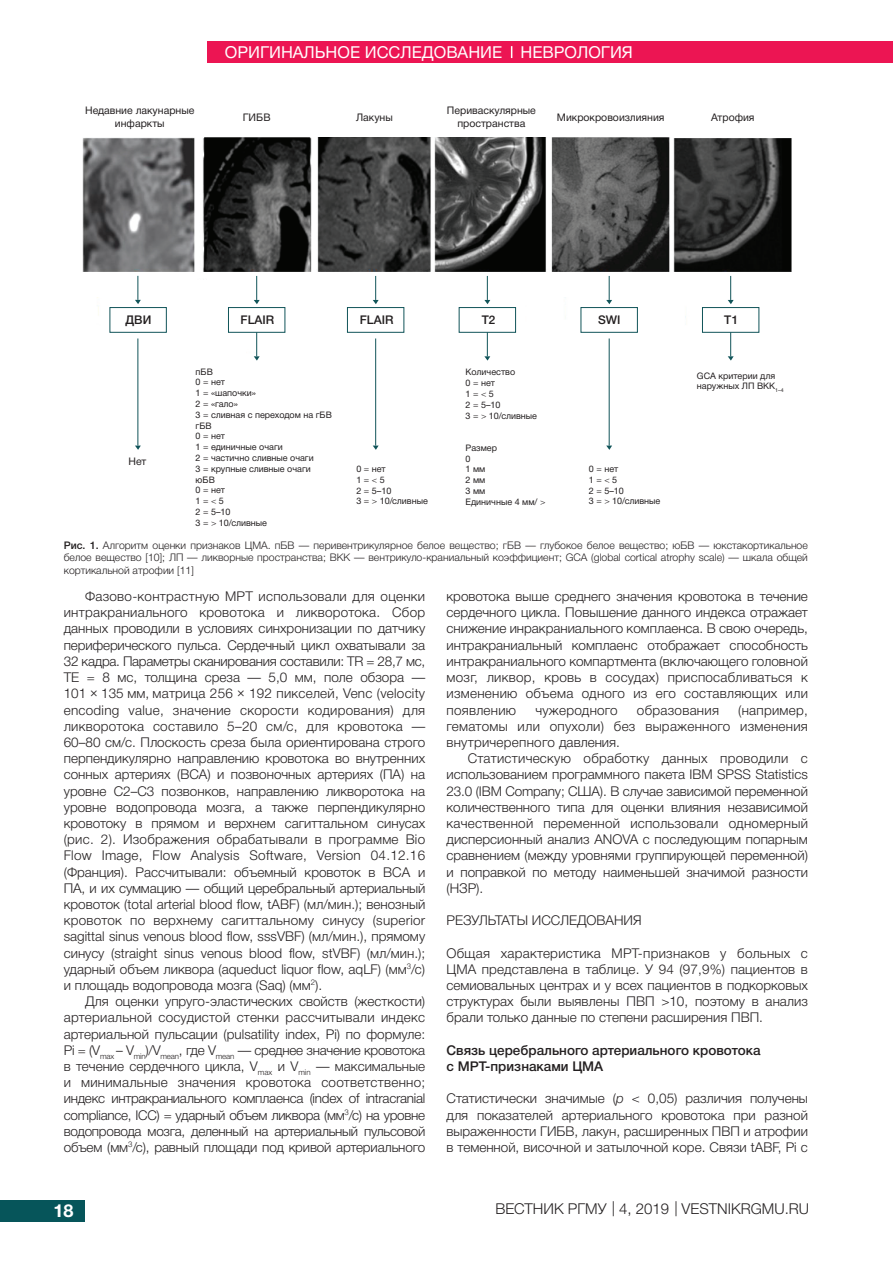
<style>
.page{position:relative;width:893px;height:1263px;background:#fff}
.page>*{position:absolute;margin:0;border:0;box-sizing:border-box;transform-origin:0 0}
.t1{font:700 18px "Helvetica Neue Cyr";color:#fff}
.t2{font:16.5px "Helvetica Neue Cyr";color:#fff}
.t3{font:300 15px "Helvetica Neue Cyr";color:#231f20}
.t4{font:300 13.5px/16.2px "Helvetica Neue Cyr";color:#231f20;text-align:justify}
.t5{font:500 13.5px "Helvetica Neue Cyr";color:#231f20}
.t6{font:300 13.5px "Helvetica Neue Cyr";letter-spacing:-.02em;color:#231f20}
.t7{font:300 13.5px "Helvetica Neue Cyr";letter-spacing:.02em;color:#231f20}
.t8{font:500 12px "Helvetica Neue Cyr";color:#231f20}
.t9{font:300 10.5px/12.6px "Helvetica Neue Cyr";color:#231f20;text-align:justify}
.t10{font:10.5px/12.6px "Helvetica Neue Cyr";color:#231f20;text-align:center}
.t11{font:9px "Helvetica Neue Cyr";color:#231f20}
.s1{font-weight:300}
.s2{font-weight:500}
.s3{font-family:"Kalinga";font-weight:400}
.s4{font-style:italic}
</style>
<div class="page">
<div style="left:207px;top:41px;width:686px;height:22px;background:#ec1553"></div>
<div style="left:0;top:1200px;width:84px;height:21px;background:#06555a"></div>
<svg style="left:511px;top:46px;width:1px;height:12px"></svg>
<img style="left:82px;top:137px;width:710px;height:309px">
<svg style="left:135px;top:276px;width:6px;height:28px"></svg>
<svg style="left:254px;top:333px;width:6px;height:28px"></svg>
<svg style="left:484px;top:333px;width:6px;height:28px"></svg>
<svg style="left:728px;top:333px;width:6px;height:28px"></svg>
<hr style="left:137px;top:338px;width:1px;height:108px;background:#115459">
<svg style="left:135px;top:446px;width:6px;height:4px"></svg>
<hr style="left:375px;top:338px;width:1px;height:108px;background:#115459">
<svg style="left:373px;top:446px;width:6px;height:4px"></svg>
<hr style="left:609px;top:338px;width:1px;height:108px;background:#115459">
<svg style="left:606px;top:446px;width:6px;height:4px"></svg>
<svg style="left:254px;top:276px;width:6px;height:28px"></svg>
<svg style="left:373px;top:276px;width:6px;height:28px"></svg>
<svg style="left:484px;top:276px;width:6px;height:28px"></svg>
<svg style="left:606px;top:276px;width:6px;height:28px"></svg>
<svg style="left:728px;top:276px;width:6px;height:28px"></svg>
<div style="left:109px;top:307px;width:58px;height:26px;border:1px solid #115459"></div>
<div style="left:228px;top:307px;width:57px;height:26px;border:1px solid #115459"></div>
<div style="left:347px;top:307px;width:57px;height:26px;border:1px solid #115459"></div>
<div style="left:459px;top:307px;width:57px;height:26px;border:1px solid #115459"></div>
<div style="left:580px;top:307px;width:58px;height:26px;border:1px solid #115459"></div>
<div style="left:702px;top:307px;width:57px;height:26px;border:1px solid #115459"></div>
<p class="t2" style="left:225px;top:43px;width:409px">ОРИГИНАЛЬНОЕ ИССЛЕДОВАНИЕ НЕВРОЛОГИЯ</p>
<p class="t10" style="left:85px;top:104px;width:111px">Недавние лакунарные инфаркты</p>
<p class="t10" style="left:243px;top:111px;width:29px">ГИБВ</p>
<p class="t10" style="left:356px;top:111px;width:38px">Лакуны</p>
<p class="t10" style="left:447px;top:104px;width:91px">Периваскулярные</p>
<p class="t10" style="left:457px;top:117px;width:70px">пространства</p>
<p class="t10" style="left:557px;top:111px;width:109px">Микрокровоизлияния</p>
<p class="t10" style="left:711px;top:111px;width:45px">Атрофия</p>
<p class="t8" style="left:126px;top:313px;width:27px">ДВИ</p>
<p class="t8" style="left:241px;top:313px;width:35px">FLAIR</p>
<p class="t8" style="left:360px;top:313px;width:35px">FLAIR</p>
<p class="t8" style="left:482px;top:313px;width:15px">T2</p>
<p class="t8" style="left:598px;top:313px;width:24px">SWI</p>
<p class="t8" style="left:724px;top:313px;width:15px">T1</p>
<p class="t10" style="left:128px;top:455px;width:19px">Нет</p>
<p class="t11" style="left:196px;top:366px;width:19px">пБВ</p>
<p class="t11" style="left:196px;top:377px;width:31px">0 = нет</p>
<p class="t11" style="left:196px;top:388px;width:62px">1 = «шапочки»</p>
<p class="t11" style="left:196px;top:399px;width:44px">2 = «гало»</p>
<p class="t11" style="left:196px;top:410px;width:138px">3 = сливная с переходом на гБВ</p>
<p class="t11" style="left:196px;top:420px;width:18px">гБВ</p>
<p class="t11" style="left:196px;top:431px;width:31px">0 = нет</p>
<p class="t11" style="left:196px;top:442px;width:89px">1 = единичные очаги</p>
<p class="t11" style="left:196px;top:453px;width:120px">2 = частично сливные очаги</p>
<p class="t11" style="left:196px;top:464px;width:117px">3 = крупные сливные очаги</p>
<p class="t11" style="left:196px;top:474px;width:21px">юБВ</p>
<p class="t11" style="left:196px;top:485px;width:31px">0 = нет</p>
<p class="t11" style="left:196px;top:496px;width:30px">1 = <span class="s1">&lt;</span> 5</p>
<p class="t11" style="left:196px;top:507px;width:36px">2 = 5–10</p>
<p class="t11" style="left:196px;top:518px;width:73px">3 = <span class="s1">&gt;</span> 10/сливные</p>
<p class="t11" style="left:356px;top:464px;width:31px">0 = нет</p>
<p class="t11" style="left:356px;top:475px;width:30px">1 = <span class="s1">&lt;</span> 5</p>
<p class="t11" style="left:356px;top:485px;width:36px">2 = 5–10</p>
<p class="t11" style="left:356px;top:496px;width:73px">3 = <span class="s1">&gt;</span> 10/сливные</p>
<p class="t11" style="left:466px;top:367px;width:51px">Количество</p>
<p class="t11" style="left:466px;top:378px;width:31px">0 = нет</p>
<p class="t11" style="left:466px;top:389px;width:30px">1 = <span class="s1">&lt;</span> 5</p>
<p class="t11" style="left:466px;top:400px;width:36px">2 = 5–10</p>
<p class="t11" style="left:466px;top:410px;width:73px">3 = <span class="s1">&gt;</span> 10/сливные</p>
<p class="t11" style="left:466px;top:443px;width:33px">Размер</p>
<p class="t11" style="left:466px;top:453px;width:7px">0</p>
<p class="t11" style="left:466px;top:464px;width:21px">1 мм</p>
<p class="t11" style="left:466px;top:475px;width:21px">2 мм</p>
<p class="t11" style="left:466px;top:486px;width:21px">3 мм</p>
<p class="t11" style="left:466px;top:497px;width:81px">Единичные 4 мм/ <span class="s1">&gt;</span></p>
<p class="t11" style="left:589px;top:464px;width:31px">0 = нет</p>
<p class="t11" style="left:589px;top:475px;width:30px">1 = <span class="s1">&lt;</span> 5</p>
<p class="t11" style="left:589px;top:485px;width:36px">2 = 5–10</p>
<p class="t11" style="left:589px;top:496px;width:73px">3 = <span class="s1">&gt;</span> 10/сливные</p>
<p class="t11" style="left:697px;top:370px;width:80px">GCA критерии для</p>
<p class="t11" style="left:697px;top:381px;width:88px">наружных ЛП ВКК<sub>1–4</sub></p>
<p class="t9" style="left:64px;top:539px;width:746px"><span class="s2">Рис. 1.</span> Алгоритм оценки признаков ЦМА. пБВ — перивентрикулярное белое вещество; гБВ — глубокое белое вещество; юБВ — юкстакортикальное белое вещество [10]; ЛП — ликворные пространства; ВКК — вентрикуло-краниальный коэффициент; GCA (global cortical atrophy scale) — шкала общей кортикальной атрофии [11]</p>
<p class="t4" style="left:64px;top:588px;width:363px;text-indent:21px">Фазово-контрастную МРТ использовали для оценки интракраниального кровотока и ликворотока. Сбор данных проводили в условиях синхронизации по датчику периферического пульса. Сердечный цикл охватывали за</p>
<p class="t6" style="left:64px;top:654px;width:363px">32 кадра. Параметры сканирования составили: TR = 28,7 мс,</p>
<p class="t4" style="left:64px;top:669px;width:363px">TE = 8 мс, толщина среза — 5,0 мм, поле обзора —</p>
<p class="t4" style="left:64px;top:685px;width:363px">101 <span class="s3">×</span> 135 мм, матрица 256 <span class="s3">×</span> 192 пикселей, Venc (velocity encoding value, значение скорости кодирования) для ликворотока составило 5–20 см/с, для кровотока —</p>
<p class="t4" style="left:64px;top:734px;width:363px">60–80 см/с. Плоскость среза была ориентирована строго перпендикулярно направлению кровотока во внутренних сонных артериях (ВСА) и позвоночных артериях (ПА) на уровне С2–С3 позвонков, направлению ликворотока на уровне водопровода мозга, а также перпендикулярно кровотоку в прямом и верхнем сагиттальном синусах (рис. 2). Изображения обрабатывали в программе Bio Flow Image, Flow Analysis Software, Version 04.12.16 (Франция). Рассчитывали: объемный кровоток в ВСА и ПА, и их суммацию — общий церебральный артериальный кровоток (total arterial blood flow, tABF) (мл/мин.); венозный кровоток по верхнему сагиттальному синусу (superior sagittal sinus venous blood flow, sssVBF) (мл/мин.), прямому синусу (straight sinus venous blood flow, stVBF) (мл/мин.); ударный объем ликвора (aqueduct liquor flow, aqLF) (мм<sup>3</sup>/с) и площадь водопровода мозга (Saq) (мм<sup>2</sup>).</p>
<p class="t4" style="left:64px;top:993px;width:363px;text-indent:21px">Для оценки упруго-эластических свойств (жесткости) артериальной сосудистой стенки рассчитывали индекс артериальной пульсации (pulsatility index, Pi) по формуле:</p>
<p class="t4" style="left:64px;top:1042px;width:363px">Pi = (V<sub>max</sub> – V<sub>min</sub>)/V<sub>mean</sub>, где V<sub>mean</sub> — среднее значение кровотока в течение сердечного цикла, V<sub>max</sub> и V<sub>min</sub> — максимальные и минимальные значения кровотока соответственно; индекс интракраниального комплаенса (index of intracranial compliance, ICC) = ударный объем ликвора (мм<sup>3</sup>/с) на уровне водопровода мозга, деленный на артериальный пульсовой объем (мм<sup>3</sup>/с), равный площади под кривой артериального</p>
<h1 class="t1" style="left:53px;top:1201px;width:22px">18</h1>
<p class="t4" style="left:446px;top:588px;width:363px">кровотока выше среднего значения кровотока в течение сердечного цикла. Повышение данного индекса отражает снижение инракраниального комплаенса. В свою очередь, интракраниальный комплаенс отображает способность интракраниального компартмента (включающего головной мозг, ликвор, кровь в сосудах) приспосабливаться к изменению объема одного из его составляющих или появлению</p>
<p class="t7" style="left:535px;top:702px;width:84px">чужеродного</p>
<p class="t7" style="left:637px;top:702px;width:84px">образования</p>
<p class="t4" style="left:446px;top:702px;width:363px;text-indent:292px">(например, гематомы или опухоли) без выраженного изменения внутричерепного давления.</p>
<p class="t4" style="left:446px;top:750px;width:363px;text-indent:21px">Статистическую обработку данных проводили с использованием программного пакета IBM SPSS Statistics 23.0 (IBM Company; США). В случае зависимой переменной количественного типа для оценки влияния независимой качественной переменной использовали одномерный дисперсионный анализ ANOVA c последующим попарным сравнением (между уровнями группирующей переменной) и поправкой по методу наименьшей значимой разности (НЗР).</p>
<p class="t4" style="left:446px;top:912px;width:197px">РЕЗУЛЬТАТЫ ИССЛЕДОВАНИЯ</p>
<p class="t4" style="left:446px;top:945px;width:363px">Общая характеристика МРТ-признаков у больных с ЦМА представлена в таблице. У 94 (97,9%) пациентов в семиовальных центрах и у всех пациентов в подкорковых структурах были выявлены ПВП &gt;10, поэтому в анализ брали только данные по степени расширения ПВП.</p>
<p class="t5" style="left:446px;top:1042px;width:316px">Связь церебрального артериального кровотока</p>
<p class="t5" style="left:446px;top:1059px;width:158px">с МРТ-признаками ЦМА</p>
<p class="t4" style="left:446px;top:1090px;width:363px">Статистически значимые (<span class="s4">р</span> &lt; 0,05) различия получены для показателей артериального кровотока при разной выраженности ГИБВ, лакун, расширенных ПВП и атрофии в теменной, височной и затылочной коре. Связи tABF, Pi с</p>
<p class="t3" style="left:612px;top:1200px;width:5px">|</p>
<p class="t3" style="left:674px;top:1200px;width:5px">|</p>
<p class="t3" style="left:495px;top:1201px;width:315px">ВЕСТНИК РГМУ 4, 2019 VESTNIKRGMU.RU</p>
</div>
